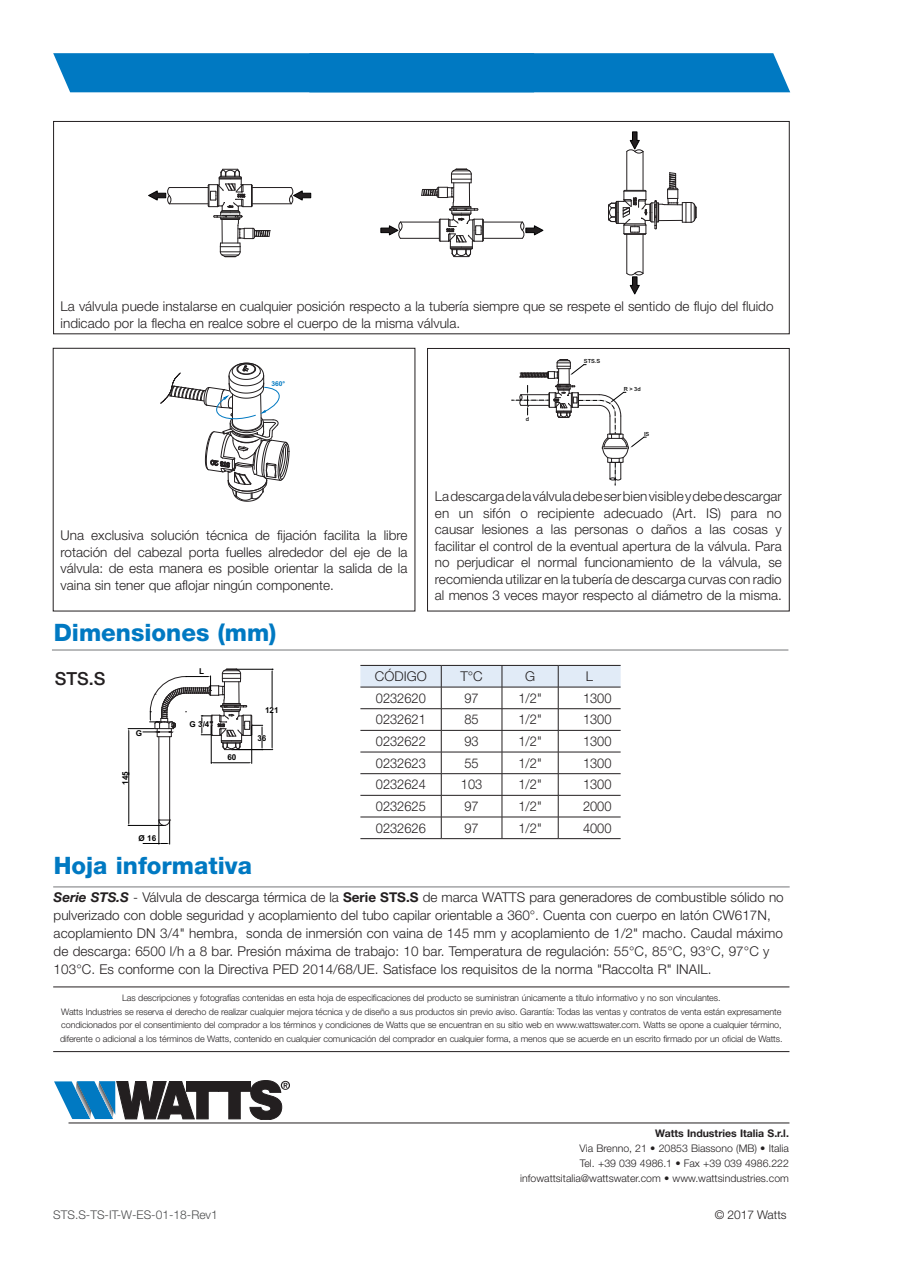
<style>
.page{position:relative;width:898px;height:1268px;background:#fff}
.page>*{position:absolute;margin:0;border:0;box-sizing:border-box;transform-origin:0 0}
.t1{font:800 24px "Helvetica Neue LT Std";color:#0079c2}
.t2{font:500 18px "Helvetica Neue LT Std";color:#231f20}
.t3{font:300 13.5px/16.5px "Helvetica Neue LT Std";color:#231f20}
.t4{font:300 13.5px "Helvetica Neue LT Std";color:#231f20;scale:.95 1}
.t5{font:300 12px "Helvetica Neue LT Std";color:#4b4c4d}
.t6{font:300 12px "Helvetica Neue LT Std";color:#231f20}
.t7{font:300 10.5px/15px "Helvetica Neue LT Std";color:#231f20;text-align:right}
.t8{font:700 10.5px "Helvetica Neue LT Std";color:#231f20}
.t9{font:300 9px/13.5px "Helvetica Neue LT Std";letter-spacing:-.01em;color:#231f20;text-align:center}
.t10{font:700 8.1px "Arial MT Pro";color:#000001}
.t11{font:700 6.6px "Arial MT Pro";color:#0079c2}
.t12{font:500 5.55px "Arial MT Pro";color:#000001}
.s1{font-weight:700;font-style:italic}
.s2{font-weight:700}
</style>
<div class="page">
<div style="left:427px;top:348px;width:362px;height:263px;border:1px solid #231f20"></div>
<div style="left:53px;top:121px;width:736px;height:213px;border:1px solid #231f20"></div>
<svg style="left:208px;top:169px;width:62px;height:88px"></svg>
<hr style="left:252px;top:187px;width:39px;height:1px;background:#231f20">
<hr style="left:252px;top:203px;width:39px;height:1px;background:#231f20">
<hr style="left:169px;top:187px;width:39px;height:1px;background:#231f20">
<hr style="left:169px;top:203px;width:39px;height:1px;background:#231f20">
<svg style="left:289px;top:187px;width:22px;height:17px"></svg>
<svg style="left:148px;top:187px;width:23px;height:17px"></svg>
<svg style="left:421px;top:169px;width:63px;height:88px"></svg>
<hr style="left:400px;top:238px;width:39px;height:1px;background:#231f20">
<hr style="left:400px;top:222px;width:39px;height:1px;background:#231f20">
<hr style="left:483px;top:238px;width:39px;height:1px;background:#231f20">
<hr style="left:483px;top:222px;width:39px;height:1px;background:#231f20">
<svg style="left:380px;top:221px;width:22px;height:18px"></svg>
<svg style="left:520px;top:221px;width:23px;height:18px"></svg>
<svg style="left:608px;top:172px;width:88px;height:63px"></svg>
<hr style="left:626px;top:151px;width:1px;height:39px;background:#231f20">
<hr style="left:642px;top:151px;width:1px;height:39px;background:#231f20">
<hr style="left:626px;top:234px;width:1px;height:39px;background:#231f20">
<hr style="left:642px;top:234px;width:1px;height:39px;background:#231f20">
<svg style="left:626px;top:132px;width:17px;height:22px"></svg>
<svg style="left:626px;top:271px;width:17px;height:23px"></svg>
<svg style="left:160px;top:363px;width:129px;height:138px"></svg>
<svg style="left:511px;top:359px;width:135px;height:126px"></svg>
<hr style="left:53px;top:886px;width:736px;height:1px;background:#757679">
<hr style="left:360px;top:838px;width:81px;height:1px;background:#231f20">
<hr style="left:441px;top:838px;width:61px;height:1px;background:#231f20">
<hr style="left:502px;top:838px;width:56px;height:1px;background:#231f20">
<hr style="left:558px;top:838px;width:62px;height:1px;background:#231f20">
<svg style="left:360px;top:665px;width:260px;height:173px"></svg>
<hr style="left:158px;top:736px;width:1px;height:83px;background:#231f20">
<hr style="left:169px;top:736px;width:1px;height:83px;background:#231f20">
<hr style="left:239px;top:749px;width:34px;height:1px;background:#000001">
<hr style="left:236px;top:669px;width:37px;height:1px;background:#000001">
<hr style="left:272px;top:712px;width:1px;height:35px;background:#000001">
<hr style="left:272px;top:671px;width:1px;height:36px;background:#000001">
<hr style="left:128px;top:825px;width:35px;height:1px;background:#000001">
<hr style="left:128px;top:730px;width:1px;height:44px;background:#000001">
<hr style="left:128px;top:772px;width:1px;height:51px;background:#000001">
<svg style="left:143px;top:819px;width:28px;height:25px"></svg>
<svg style="left:128px;top:668px;width:135px;height:103px"></svg>
<hr style="left:52px;top:649px;width:736px;height:1px;background:#757679">
<hr style="left:68px;top:1122px;width:721px;height:1px;background:#231f20">
<svg style="left:54px;top:1080px;width:236px;height:39px"></svg>
<hr style="left:53px;top:986px;width:736px;height:1px;background:#231f20">
<hr style="left:53px;top:1051px;width:736px;height:1px;background:#231f20">
<div style="left:53px;top:53px;width:737px;height:39px;background:#0079c2"></div>
<p class="t3" style="left:61px;top:298px;width:714px">La válvula puede instalarse en cualquier posición respecto a la tubería siempre que se respete el sentido de flujo del fluido indicado por la flecha en realce sobre el cuerpo de la misma válvula.</p>
<p class="t11" style="left:271px;top:379px;width:15px">360°</p>
<p class="t3" style="left:61px;top:527px;width:348px;text-align:justify">Una exclusiva solución técnica de fijación facilita la libre rotación del cabezal porta fuelles alrededor del eje de la válvula: de esta manera es posible orientar la salida de la vaina sin tener que aflojar ningún componente.</p>
<h1 class="t1" style="left:54px;top:617px;width:224px">Dimensiones (mm)</h1>
<p class="t12" style="left:525px;top:415px;width:5px">d</p>
<p class="t12" style="left:583px;top:358px;width:18px">STS.S</p>
<p class="t12" style="left:623px;top:386px;width:19px">R &gt; 3d</p>
<p class="t12" style="left:643px;top:430px;width:7px">IS</p>
<p class="t3" style="left:435px;top:488px;width:348px;text-align:justify">La descarga de la válvula debe ser bien visible y debe descargar en un sifón o recipiente adecuado (Art. IS) para no causar lesiones a las personas o daños a las cosas y facilitar el control de la eventual apertura de la válvula. Para no perjudicar el normal funcionamiento de la válvula, se recomienda utilizar en la tubería de descarga curvas con radio al menos 3 veces mayor respecto al diámetro de la misma.</p>
<h2 class="t2" style="left:55px;top:668px;width:52px">STS.S</h2>
<p class="t10" style="left:136px;top:728px;width:8px">G</p>
<p class="t10" style="left:120px;top:784px;width:15px;rotate:-90deg">145</p>
<p class="t10" style="left:139px;top:833px;width:19px">Ø 16</p>
<p class="t10" style="left:199px;top:666px;width:6px">L</p>
<p class="t10" style="left:189px;top:719px;width:25px">G 3/4"</p>
<p class="t10" style="left:227px;top:752px;width:10px">60</p>
<p class="t10" style="left:265px;top:705px;width:15px">121</p>
<p class="t10" style="left:257px;top:733px;width:10px">36</p>
<h1 class="t1" style="left:54px;top:851px;width:200px">Hoja informativa</h1>
<p class="t3" style="left:375px;top:667px;width:53px">CÓDIGO</p>
<p class="t3" style="left:460px;top:667px;width:24px">T°C</p>
<p class="t3" style="left:525px;top:667px;width:12px">G</p>
<p class="t3" style="left:585px;top:667px;width:9px">L</p>
<p class="t4" style="left:376px;top:689px;width:54px">0232620</p>
<p class="t4" style="left:464px;top:689px;width:17px">97</p>
<p class="t4" style="left:518px;top:689px;width:26px">1/2"</p>
<p class="t4" style="left:582px;top:689px;width:32px">1300</p>
<p class="t4" style="left:376px;top:711px;width:54px">0232621</p>
<p class="t4" style="left:464px;top:711px;width:17px">85</p>
<p class="t4" style="left:518px;top:711px;width:26px">1/2"</p>
<p class="t4" style="left:582px;top:711px;width:32px">1300</p>
<p class="t4" style="left:376px;top:732px;width:54px">0232622</p>
<p class="t4" style="left:464px;top:732px;width:17px">93</p>
<p class="t4" style="left:518px;top:732px;width:26px">1/2"</p>
<p class="t4" style="left:582px;top:732px;width:32px">1300</p>
<p class="t4" style="left:376px;top:754px;width:54px">0232623</p>
<p class="t4" style="left:464px;top:754px;width:17px">55</p>
<p class="t4" style="left:518px;top:754px;width:26px">1/2"</p>
<p class="t4" style="left:582px;top:754px;width:32px">1300</p>
<p class="t4" style="left:376px;top:776px;width:54px">0232624</p>
<p class="t4" style="left:460px;top:776px;width:24px">103</p>
<p class="t4" style="left:518px;top:776px;width:26px">1/2"</p>
<p class="t4" style="left:582px;top:776px;width:32px">1300</p>
<p class="t4" style="left:376px;top:797px;width:54px">0232625</p>
<p class="t4" style="left:464px;top:797px;width:17px">97</p>
<p class="t4" style="left:518px;top:797px;width:26px">1/2"</p>
<p class="t4" style="left:582px;top:797px;width:32px">2000</p>
<p class="t4" style="left:376px;top:819px;width:54px">0232626</p>
<p class="t4" style="left:464px;top:819px;width:17px">97</p>
<p class="t4" style="left:518px;top:819px;width:26px">1/2"</p>
<p class="t4" style="left:582px;top:819px;width:32px">4000</p>
<p class="t3" style="left:54px;top:887px;width:731px;line-height:18px"><span class="s1">Serie STS.S</span> - Válvula de descarga térmica de la <span class="s2">Serie STS.S</span> de marca WATTS para generadores de combustible sólido no pulverizado con doble seguridad y acoplamiento del tubo capilar orientable a 360°. Cuenta con cuerpo en latón CW617N, acoplamiento DN 3/4" hembra, sonda de inmersión con vaina de 145 mm y acoplamiento de 1/2" macho. Caudal máximo de descarga: 6500 l/h a 8 bar. Presión máxima de trabajo: 10 bar. Temperatura de regulación: 55°C, 85°C, 93°C, 97°C y 103°C. Es conforme con la Directiva PED 2014/68/UE. Satisface los requisitos de la norma "Raccolta R" INAIL.</p>
<p class="t9" style="left:60px;top:991px;width:723px">Las descripciones y fotografías contenidas en esta hoja de especificaciones del producto se suministran únicamente a título informativo y no son vinculantes.<br>Watts Industries se reserva el derecho de realizar cualquier mejora técnica y de diseño a sus productos sin previo aviso. Garantía: Todas las ventas y contratos de venta están expresamente condicionados por el consentimiento del comprador a los términos y condiciones de Watts que se encuentran en su sitio web en www.wattswater.com. Watts se opone a cualquier término, diferente o adicional a los términos de Watts, contenido en cualquier comunicación del comprador en cualquier forma, a menos que se acuerde en un escrito firmado por un oficial de Watts.</p>
<p class="t5" style="left:53px;top:1207px;width:166px">STS.S-TS-IT-W-ES-01-18-Rev1</p>
<p class="t8" style="left:655px;top:1126px;width:135px">Watts Industries Italia S.r.l.</p>
<p class="t7" style="left:520px;top:1140px;width:270px">Via Brenno, 21 • 20853 Biassono (MB) • Italia<br>Tel. +39 039 4986.1 • Fax +39 039 4986.222 infowattsitalia@wattswater.com • www.wattsindustries.com</p>
<p class="t6" style="left:714px;top:1206px;width:73px">© 2017 Watts</p>
</div>
